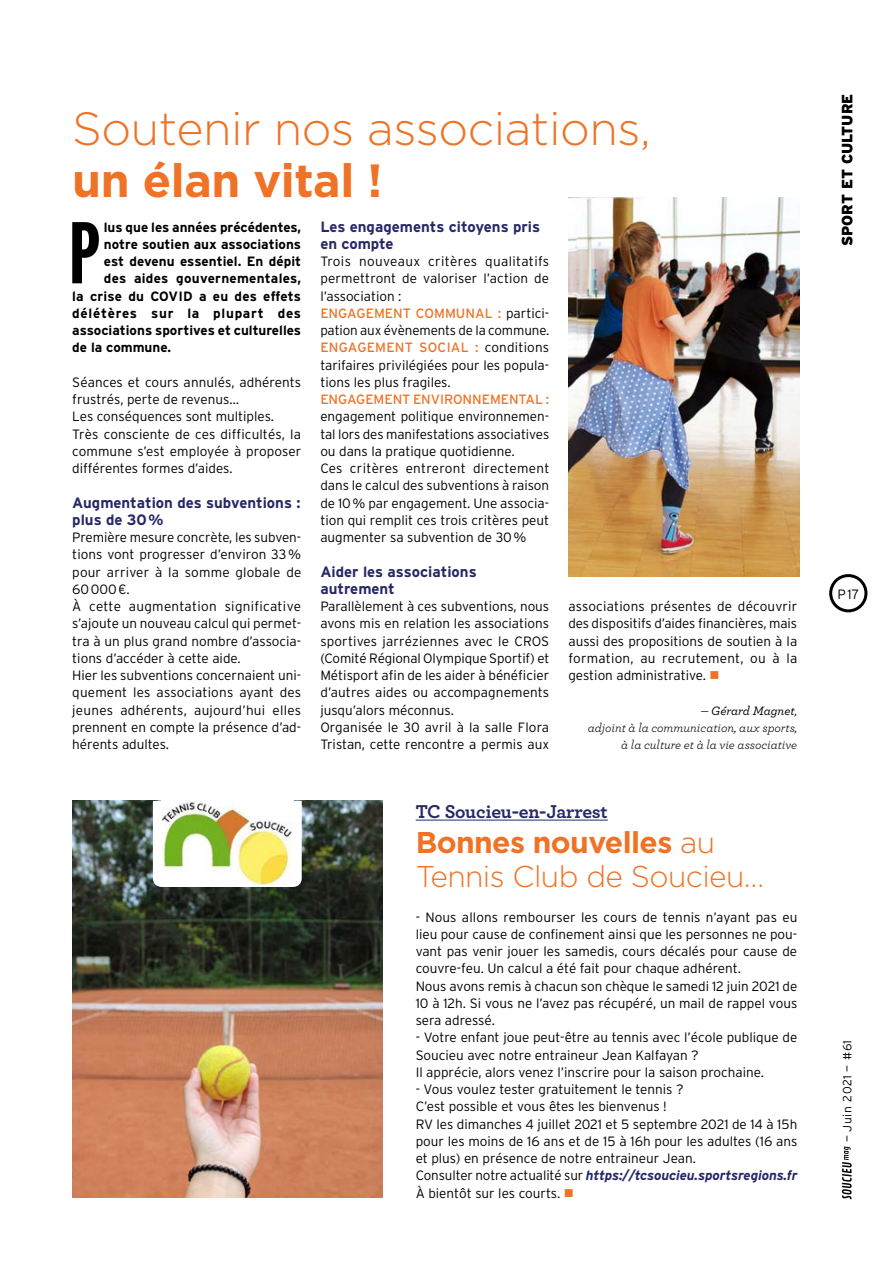
<style>
.page{position:relative;width:893px;height:1263px;background:#fff}
.page>*{position:absolute;margin:0;border:0;box-sizing:border-box;transform-origin:0 0}
.t1{font:700 87.45px "Interstate Compressed";color:#000}
.t2{font:300 46.5px "Gotham";letter-spacing:-.01em;color:#ee7326}
.t3{font:700 46.5px "Gotham";letter-spacing:-.01em;color:#ee7326}
.t4{font:300 30px/34.5px "Gotham";letter-spacing:-.02em;color:#ee7326}
.t5{font:700 19.5px "Archer";letter-spacing:-.01em;color:#272967}
.t6{font:700 15px/17.2px "Interstate";color:#272967}
.t7{font:900 15px "Interstate";color:#000}
.t8{font:300 13.5px/17.2px "Interstate";color:#000}
.t9{font:700 13.5px "Interstate";color:#000}
.t10{font:13.5px "Interstate";letter-spacing:-.005em;color:#ee7326}
.t11{font:700 13.5px "Interstate";letter-spacing:.02em;color:#000}
.t12{font:700 13.5px "Interstate";letter-spacing:.055em;color:#000}
.t13{font:italic 12.75px/17.2px "Archer";color:#000;text-align:right}
.t14{font:300 12px "Interstate";letter-spacing:.06em;color:#000}
.s1{font-weight:400;color:#ee7326}
.s2{color:#ee7326}
.s3{font-weight:500}
.s4{font-weight:700}
.s5{font-weight:700;font-style:italic;color:#272967}
</style>
<div class="page">
<hr style="left:416px;top:820px;width:192px;height:1px;background:#272967">
<img style="left:72px;top:801px;width:310px;height:397px">
<svg style="left:153px;top:801px;width:149px;height:86px"></svg>
<img style="left:161px;top:801px;width:132px;height:86px">
<img style="left:568px;top:197px;width:232px;height:380px">
<svg style="left:842px;top:1146px;width:10px;height:53px"></svg>
<div style="left:829px;top:574px;width:38px;height:38px;border:3px solid #000;border-radius:50%"></div>
<h2 class="t2" style="left:72px;top:104px;width:580px">Soutenir nos associations,</h2>
<h2 class="t3" style="left:72px;top:154px;width:312px">un élan vital !</h2>
<h1 class="t1" style="left:68px;top:204px;width:33px">P</h1>
<p class="t9" style="left:104px;top:219px;width:199px">lus que les années précédentes,</p>
<p class="t9" style="left:104px;top:237px;width:199px">notre soutien aux associations</p>
<p class="t9" style="left:104px;top:254px;width:199px">est devenu essentiel. En dépit</p>
<p class="t11" style="left:104px;top:271px;width:199px">des aides gouvernementales,</p>
<p class="t9" style="left:72px;top:288px;width:230px">la crise du COVID a eu des effets</p>
<p class="t12" style="left:72px;top:306px;width:230px">délétères sur la plupart des</p>
<p class="t9" style="left:72px;top:323px;width:230px">associations sportives et culturelles</p>
<p class="t9" style="left:72px;top:340px;width:100px">de la commune.</p>
<p class="t8" style="left:72px;top:373px;width:231px">Séances et cours annulés, adhérents frustrés, perte de revenus…<br>Les conséquences sont multiples.<br>Très consciente de ces difficultés, la commune s’est employée à proposer différentes formes d’aides.</p>
<p class="t6" style="left:72px;top:494px;width:230px">Augmentation des subventions : plus de 30%</p>
<p class="t8" style="left:72px;top:529px;width:231px">Première mesure concrète, les subven&shy;tions vont progresser d’environ 33% pour arriver à la somme globale de<br>60000€.<br>À cette augmentation significative s’ajoute un nouveau calcul qui permet&shy;tra à un plus grand nombre d’associa&shy;tions d’accéder à cette aide.<br>Hier les subventions concernaient uni&shy;quement les associations ayant des jeunes adhérents, aujourd’hui elles prennent en compte la présence d’ad&shy;hérents adultes.</p>
<p class="t6" style="left:320px;top:218px;width:221px">Les engagements citoyens pris en compte</p>
<p class="t8" style="left:320px;top:253px;width:230px">Trois nouveaux critères qualitatifs permettront de valoriser l’action de l’association :<br><span class="s1">ENGAGEMENT COMMUNAL :</span> partici&shy;pation aux évènements de la commune.<br><span class="s1">ENGAGEMENT SOCIAL :</span> conditions tarifaires privilégiées pour les popula&shy;tions les plus fragiles.</p>
<p class="t10" style="left:320px;top:392px;width:230px">ENGAGEMENT ENVIRONNEMENTAL :</p>
<p class="t8" style="left:320px;top:408px;width:231px">engagement politique environnemen&shy;tal lors des manifestations associatives ou dans la pratique quotidienne.<br>Ces critères entreront directement dans le calcul des subventions à raison de 10% par engagement. Une associa&shy;tion qui remplit ces trois critères peut augmenter sa subvention de 30%</p>
<p class="t6" style="left:320px;top:563px;width:158px">Aider les associations autrement</p>
<p class="t8" style="left:320px;top:598px;width:230px">Parallèlement à ces subventions, nous avons mis en relation les associations sportives jarréziennes avec le CROS (Comité Régional Olympique Sportif) et Métisport afin de les aider à bénéficier d’autres aides ou accompagnements jusqu’alors méconnus.<br>Organisée le 30 avril à la salle Flora Tristan, cette rencontre a permis aux</p>
<p class="t8" style="left:568px;top:598px;width:230px;text-align:justify">associations présentes de découvrir des dispositifs d’aides financières, mais aussi des propositions de soutien à la formation, au recrutement, ou à la gestion administrative. <span class="s2">■</span></p>
<p class="t13" style="left:588px;top:701px;width:211px">— <span class="s3">Gérard Magnet</span>,<br>adjoint à la communication, aux sports, à la culture et à la vie associative</p>
<h3 class="t5" style="left:416px;top:796px;width:194px">TC Soucieu-en-Jarrest</h3>
<h3 class="t4" style="left:416px;top:824px;width:350px"><span class="s4">Bonnes nouvelles</span> au<br>Tennis Club de Soucieu…</h3>
<p class="t8" style="left:416px;top:908px;width:383px">- Nous allons rembourser les cours de tennis n’ayant pas eu lieu pour cause de confinement ainsi que les personnes ne pou&shy;vant pas venir jouer les samedis, cours décalés pour cause de couvre-feu. Un calcul a été fait pour chaque adhérent.<br>Nous avons remis à chacun son chèque le samedi 12 juin 2021 de 10 à 12h. Si vous ne l’avez pas récupéré, un mail de rappel vous sera adressé.</p>
<p class="t8" style="left:416px;top:1029px;width:383px">- Votre enfant joue peut-être au tennis avec l’école publique de<br>Soucieu avec notre entraineur Jean Kalfayan ?<br>Il apprécie, alors venez l’inscrire pour la saison prochaine.</p>
<p class="t8" style="left:416px;top:1081px;width:383px">- Vous voulez tester gratuitement le tennis ?<br>C’est possible et vous êtes les bienvenus !<br>RV les dimanches 4 juillet 2021 et 5 septembre 2021 de 14 à 15h pour les moins de 16 ans et de 15 à 16h pour les adultes (16 ans et plus) en présence de notre entraineur Jean.<br>Consulter notre actualité sur <span class="s5">https://tcsoucieu.sportsregions.fr </span>À bientôt sur les courts. <span class="s2">■</span></p>
<p class="t7" style="left:839px;top:246px;width:154px;rotate:-90deg">SPORT ET CULTURE</p>
<p class="t8" style="left:837px;top:585px;width:23px">P17</p>
<p class="t14" style="left:841px;top:1142px;width:103px;rotate:-90deg">— Juin 2021 — #61</p>
</div>
